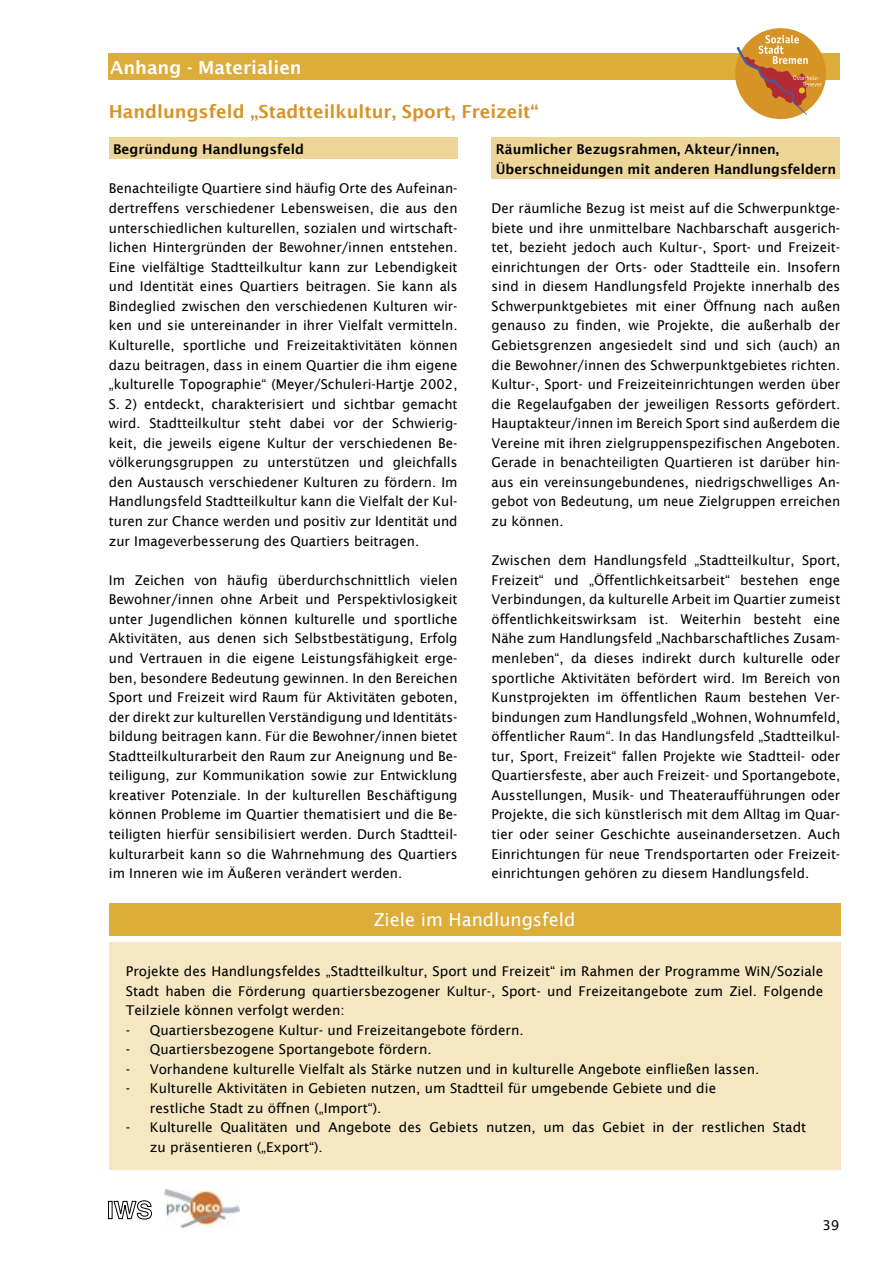
<style>
.page{position:relative;width:893px;height:1263px;background:#fff}
.page>*{position:absolute;margin:0;border:0;box-sizing:border-box;transform-origin:0 0}
.t1{font:600 18px "Lucida Sans";color:#d69326}
.t2{font:18px "Lucida Sans";color:#fff}
.t3{font:600 18px "Lucida Sans";color:#fff}
.t4{font:13.5px/19.5px "Lucida Sans";color:#000;text-align:justify}
.t5{font:600 13.5px/19.5px "Lucida Sans";color:#000}
</style>
<div class="page">
<div style="left:108px;top:54px;width:731px;height:26px;background:#ddad3a"></div>
<div style="left:735px;top:28px;width:91px;height:91px;background:#d69326;border-radius:50%"></div>
<svg style="left:736px;top:35px;width:86px;height:80px"></svg>
<div style="left:108px;top:1201px;width:4px;height:18px;border:1px solid #000"></div>
<svg style="left:113px;top:1200px;width:39px;height:20px"></svg>
<img style="left:165px;top:1190px;width:75px;height:38px">
<div style="left:109px;top:138px;width:349px;height:21px;background:#edd598"></div>
<div style="left:492px;top:138px;width:348px;height:21px;background:#edd598"></div>
<div style="left:492px;top:157px;width:348px;height:21px;background:#edd598"></div>
<div style="left:109px;top:942px;width:731px;height:227px;background:#f4e7c2"></div>
<div style="left:109px;top:903px;width:731px;height:32px;background:#ddad3a"></div>
<h1 class="t3" style="left:110px;top:57px;width:193px">Anhang - Materialien</h1>
<h1 class="t1" style="left:109px;top:102px;width:431px">Handlungsfeld „Stadtteilkultur, Sport, Freizeit“</h1>
<p class="t5" style="left:113px;top:140px;width:192px">Begründung Handlungsfeld</p>
<p class="t4" style="left:109px;top:179px;width:350px">Benachteiligte Quartiere sind häufig Orte des Aufeinan&shy;dertreffens verschiedener Lebensweisen, die aus den unterschiedlichen kulturellen, sozialen und wirtschaft&shy;lichen Hintergründen der Bewohner/innen entstehen.<br>Eine vielfältige Stadtteilkultur kann zur Lebendigkeit und Identität eines Quartiers beitragen. Sie kann als Bindeglied zwischen den verschiedenen Kulturen wir&shy;ken und sie untereinander in ihrer Vielfalt vermitteln.<br>Kulturelle, sportliche und Freizeitaktivitäten können dazu beitragen, dass in einem Quartier die ihm eigene „kulturelle Topographie“ (Meyer/Schuleri-Hartje 2002, S. 2) entdeckt, charakterisiert und sichtbar gemacht wird. Stadtteilkultur steht dabei vor der Schwierig&shy;keit, die jeweils eigene Kultur der verschiedenen Be&shy;völkerungsgruppen zu unterstützen und gleichfalls den Austausch verschiedener Kulturen zu fördern. Im Handlungsfeld Stadtteilkultur kann die Vielfalt der Kul&shy;turen zur Chance werden und positiv zur Identität und zur Imageverbesserung des Quartiers beitragen.</p>
<p class="t4" style="left:109px;top:570px;width:350px">Im Zeichen von häufig überdurchschnittlich vielen Bewohner/innen ohne Arbeit und Perspektivlosigkeit unter Jugendlichen können kulturelle und sportliche Aktivitäten, aus denen sich Selbstbestätigung, Erfolg und Vertrauen in die eigene Leistungsfähigkeit erge&shy;ben, besondere Bedeutung gewinnen. In den Bereichen Sport und Freizeit wird Raum für Aktivitäten geboten, der direkt zur kulturellen Verständigung und Identitäts&shy;bildung beitragen kann. Für die Bewohner/innen bietet Stadtteilkulturarbeit den Raum zur Aneignung und Be&shy;teiligung, zur Kommunikation sowie zur Entwicklung kreativer Potenziale. In der kulturellen Beschäftigung können Probleme im Quartier thematisiert und die Be&shy;teiligten hierfür sensibilisiert werden. Durch Stadtteil&shy;kulturarbeit kann so die Wahrnehmung des Quartiers im Inneren wie im Äußeren verändert werden.</p>
<p class="t5" style="left:496px;top:140px;width:342px">Räumlicher Bezugsrahmen, Akteur/innen,<br>Überschneidungen mit anderen Handlungsfeldern</p>
<p class="t4" style="left:492px;top:198px;width:350px">Der räumliche Bezug ist meist auf die Schwerpunktge&shy;biete und ihre unmittelbare Nachbarschaft ausgerich&shy;tet, bezieht jedoch auch Kultur-, Sport- und Freizeit&shy;einrichtungen der Orts- oder Stadtteile ein. Insofern sind in diesem Handlungsfeld Projekte innerhalb des Schwerpunktgebietes mit einer Öffnung nach außen genauso zu finden, wie Projekte, die außerhalb der Gebietsgrenzen angesiedelt sind und sich (auch) an die Bewohner/innen des Schwerpunktgebietes richten.<br>Kultur-, Sport- und Freizeiteinrichtungen werden über die Regelaufgaben der jeweiligen Ressorts gefördert.<br>Hauptakteur/innen im Bereich Sport sind außerdem die Vereine mit ihren zielgruppenspezifischen Angeboten.<br>Gerade in benachteiligten Quartieren ist darüber hin&shy;aus ein vereinsungebundenes, niedrigschwelliges An&shy;gebot von Bedeutung, um neue Zielgruppen erreichen zu können.</p>
<p class="t4" style="left:492px;top:550px;width:350px">Zwischen dem Handlungsfeld „Stadtteilkultur, Sport, Freizeit“ und „Öffentlichkeitsarbeit“ bestehen enge Verbindungen, da kulturelle Arbeit im Quartier zumeist öffentlichkeitswirksam ist. Weiterhin besteht eine Nähe zum Handlungsfeld „Nachbarschaftliches Zusam&shy;menleben“, da dieses indirekt durch kulturelle oder sportliche Aktivitäten befördert wird. Im Bereich von Kunstprojekten im öffentlichen Raum bestehen Ver&shy;bindungen zum Handlungsfeld „Wohnen, Wohnumfeld, öffentlicher Raum“. In das Handlungsfeld „Stadtteilkul&shy;tur, Sport, Freizeit“ fallen Projekte wie Stadtteil- oder Quartiersfeste, aber auch Freizeit- und Sportangebote, Ausstellungen, Musik- und Theateraufführungen oder Projekte, die sich künstlerisch mit dem Alltag im Quar&shy;tier oder seiner Geschichte auseinandersetzen. Auch Einrichtungen für neue Trendsportarten oder Freizeit&shy;einrichtungen gehören zu diesem Handlungsfeld.</p>
<h1 class="t2" style="left:374px;top:909px;width:203px">Ziele im Handlungsfeld</h1>
<p class="t4" style="left:126px;top:961px;width:699px">Projekte des Handlungsfeldes „Stadtteilkultur, Sport und Freizeit“ im Rahmen der Programme WiN/Soziale</p>
<p class="t4" style="left:126px;top:981px;width:699px">Stadt haben die Förderung quartiersbezogener Kultur-, Sport- und Freizeitangebote zum Ziel. Folgende</p>
<p class="t4" style="left:126px;top:1000px;width:220px">Teilziele können verfolgt werden:</p>
<p class="t4" style="left:150px;top:1020px;width:375px">Quartiersbezogene Kultur- und Freizeitangebote fördern.</p>
<p class="t4" style="left:150px;top:1039px;width:283px">Quartiersbezogene Sportangebote fördern.</p>
<p class="t4" style="left:150px;top:1059px;width:611px">Vorhandene kulturelle Vielfalt als Stärke nutzen und in kulturelle Angebote einfließen lassen.</p>
<p class="t4" style="left:150px;top:1079px;width:568px">Kulturelle Aktivitäten in Gebieten nutzen, um Stadtteil für umgebende Gebiete und die</p>
<p class="t4" style="left:150px;top:1098px;width:233px">restliche Stadt zu öffnen („Import“).</p>
<p class="t4" style="left:150px;top:1118px;width:658px">Kulturelle Qualitäten und Angebote des Gebiets nutzen, um das Gebiet in der restlichen Stadt</p>
<p class="t4" style="left:150px;top:1137px;width:174px">zu präsentieren („Export“).</p>
<p class="t4" style="left:126px;top:1020px;width:6px">- - - -</p>
<p class="t4" style="left:126px;top:1118px;width:6px">-</p>
<p class="t4" style="left:822px;top:1216px;width:19px">39</p>
</div>
